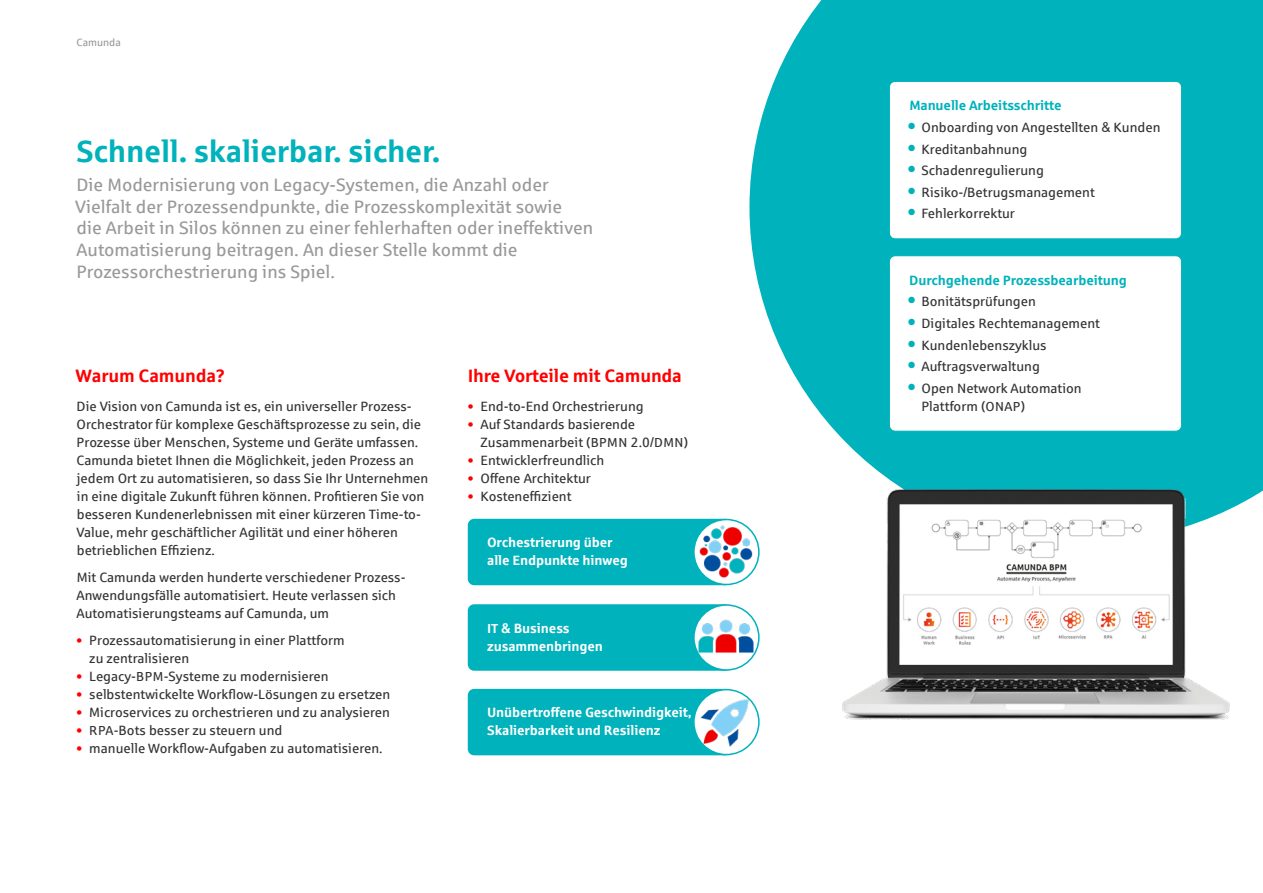
<style>
.page{position:relative;width:1263px;height:893px;background:#fff}
.page>*{position:absolute;margin:0;border:0;box-sizing:border-box;transform-origin:0 0}
.t1{font:700 30.75px "Sparkasse Rg";letter-spacing:-.01em;color:#00b2bb}
.t2{font:18px/21.6px "Sparkasse Rg";color:#999}
.t3{font:700 18px "Sparkasse Rg";letter-spacing:-.01em;color:#f00}
.t4{font:13.5px/18px "Sparkasse Rg";color:#333}
.t5{font:700 13.5px/18px "Sparkasse Rg";letter-spacing:-.01em;color:#fff}
.t6{font:700 13.5px "Sparkasse Rg";letter-spacing:-.01em;color:#00b2bb}
.t7{font:10.5px "Sparkasse Rg";color:#999}
.s1{color:#f00}
.s2{font-size:13.05px}
.s3{font-weight:700;font-size:18px;color:#00b2bb}
</style>
<div class="page">
<div style="left:468px;top:689px;width:263px;height:66px;background:#00b2bb;border-radius:6px"></div>
<svg style="left:749px;top:0;width:514px;height:492px;background:#1dbac2"></svg>
<img style="left:809px;top:468px;width:452px;height:252px">
<div style="left:889px;top:81px;width:292px;height:158px;background:#fff;border-radius:6px"></div>
<div style="left:889px;top:81px;width:293px;height:158px;border:1px solid #00b2bb;border-radius:6px"></div>
<div style="left:889px;top:256px;width:292px;height:175px;background:#fff;border-radius:6px"></div>
<div style="left:889px;top:255px;width:293px;height:177px;border:1px solid #00b2bb;border-radius:6px"></div>
<div style="left:468px;top:519px;width:263px;height:66px;background:#00b2bb;border-radius:6px"></div>
<div style="left:468px;top:604px;width:263px;height:67px;background:#00b2bb;border-radius:6px"></div>
<img style="left:696px;top:519px;width:61px;height:65px">
<div style="left:693px;top:519px;width:67px;height:66px;border:2px solid #00b2bb;border-radius:50%"></div>
<img style="left:696px;top:690px;width:61px;height:64px">
<div style="left:693px;top:689px;width:67px;height:66px;border:2px solid #00b2bb;border-radius:50%"></div>
<img style="left:696px;top:605px;width:61px;height:63px">
<div style="left:693px;top:604px;width:67px;height:67px;border:2px solid #00b2bb;border-radius:50%"></div>
<p class="t7" style="left:77px;top:35px;width:46px">Camunda</p>
<h1 class="t1" style="left:76px;top:131px;width:366px">Schnell. skalierbar. sicher.</h1>
<p class="t2" style="left:75px;top:174px;width:519px">Die Modernisierung von Legacy-Systemen, die Anzahl oder Vielfalt der Prozessendpunkte, die Prozesskomplexität sowie<br>die Arbeit in Silos können zu einer fehlerhaften oder ineffektiven Automatisierung beitragen. An dieser Stelle kommt die Prozessorchestrierung ins Spiel.</p>
<h2 class="t3" style="left:76px;top:365px;width:151px">Warum Camunda?</h2>
<p class="t4" style="left:76px;top:397px;width:353px">Die Vision von Camunda ist es, ein universeller Prozess-Orchestrator für komplexe Geschäftsprozesse zu sein, die Prozesse über Menschen, Systeme und Geräte umfassen.<br>Camunda bietet Ihnen die Möglichkeit, jeden Prozess an jedem Ort zu automatisieren, so dass Sie Ihr Unternehmen in eine digitale Zukunft führen können. Profitieren Sie von besseren Kundenerlebnissen mit einer kürzeren Time-to-Value, mehr geschäftlicher Agilität und einer höheren betrieblichen Effizienz.</p>
<p class="t4" style="left:77px;top:568px;width:331px">Mit Camunda werden hunderte verschiedener Prozess-<br>Anwendungsfälle automatisiert. Heute verlassen sich<br>Automatisierungsteams auf Camunda, um</p>
<p class="t4" style="left:89px;top:631px;width:257px;text-indent:-13px"><span class="s1">•</span> Prozessautomatisierung in einer Plattform zu zentralisieren</p>
<p class="t4" style="left:77px;top:667px;width:254px"><span class="s1">•</span> Legacy-<span class="s2">BPM</span>-Systeme zu modernisieren</p>
<p class="t4" style="left:77px;top:685px;width:315px"><span class="s1">•</span> selbstentwickelte Workflow-Lösungen zu ersetzen</p>
<p class="t4" style="left:77px;top:703px;width:315px"><span class="s1">•</span> Microservices zu orchestrieren und zu analysieren</p>
<p class="t4" style="left:77px;top:721px;width:207px"><span class="s1">•</span> <span class="s2">RPA</span>-Bots besser zu steuern und</p>
<p class="t4" style="left:77px;top:739px;width:308px"><span class="s1">•</span> manuelle Workflow-Aufgaben zu automatisieren.</p>
<h2 class="t3" style="left:468px;top:365px;width:216px">Ihre Vorteile mit Camunda</h2>
<p class="t4" style="left:468px;top:397px;width:177px"><span class="s1">•</span> End-to-End Orchestrierung</p>
<p class="t4" style="left:480px;top:415px;width:209px;text-indent:-13px"><span class="s1">•</span> Auf Standards basierende<br>Zusammenarbeit (<span class="s2">BPMN</span> 2.0/<span class="s2">DMN</span>)</p>
<p class="t4" style="left:468px;top:451px;width:138px"><span class="s1">•</span> Entwicklerfreundlich</p>
<p class="t4" style="left:468px;top:469px;width:125px"><span class="s1">•</span> Offene Architektur</p>
<p class="t4" style="left:468px;top:487px;width:105px"><span class="s1">•</span> Kosteneffizient</p>
<p class="t5" style="left:487px;top:533px;width:142px">Orchestrierung über alle Endpunkte hinweg</p>
<p class="t5" style="left:487px;top:618px;width:117px"><span class="s2">IT</span> &amp; Business zusammenbringen</p>
<p class="t5" style="left:487px;top:703px;width:206px">Unübertroffene Geschwindigkeit,<br>Skalierbarkeit und Resilienz</p>
<p class="t6" style="left:909px;top:97px;width:154px">Manuelle Arbeitsschritte</p>
<p class="t4" style="left:908px;top:118px;width:254px"><span class="s3">•</span> Onboarding von Angestellten &amp; Kunden</p>
<p class="t4" style="left:908px;top:140px;width:121px"><span class="s3">•</span> Kreditanbahnung</p>
<p class="t4" style="left:908px;top:161px;width:138px"><span class="s3">•</span> Schadenregulierung</p>
<p class="t4" style="left:908px;top:183px;width:189px"><span class="s3">•</span> Risiko-/Betrugsmanagement</p>
<p class="t4" style="left:908px;top:204px;width:109px"><span class="s3">•</span> Fehlerkorrektur</p>
<p class="t6" style="left:909px;top:271px;width:219px">Durchgehende Prozessbearbeitung</p>
<p class="t4" style="left:908px;top:292px;width:130px"><span class="s3">•</span> Bonitätsprüfungen</p>
<p class="t4" style="left:908px;top:314px;width:194px"><span class="s3">•</span> Digitales Rechtemanagement</p>
<p class="t4" style="left:908px;top:336px;width:140px"><span class="s3">•</span> Kundenlebenszyklus</p>
<p class="t4" style="left:908px;top:357px;width:134px"><span class="s3">•</span> Auftragsverwaltung</p>
<p class="t4" style="left:921px;top:379px;width:162px;text-indent:-14px"><span class="s3">•</span> Open Network Automation<br>Plattform (<span class="s2">ONAP</span>)</p>
</div>
